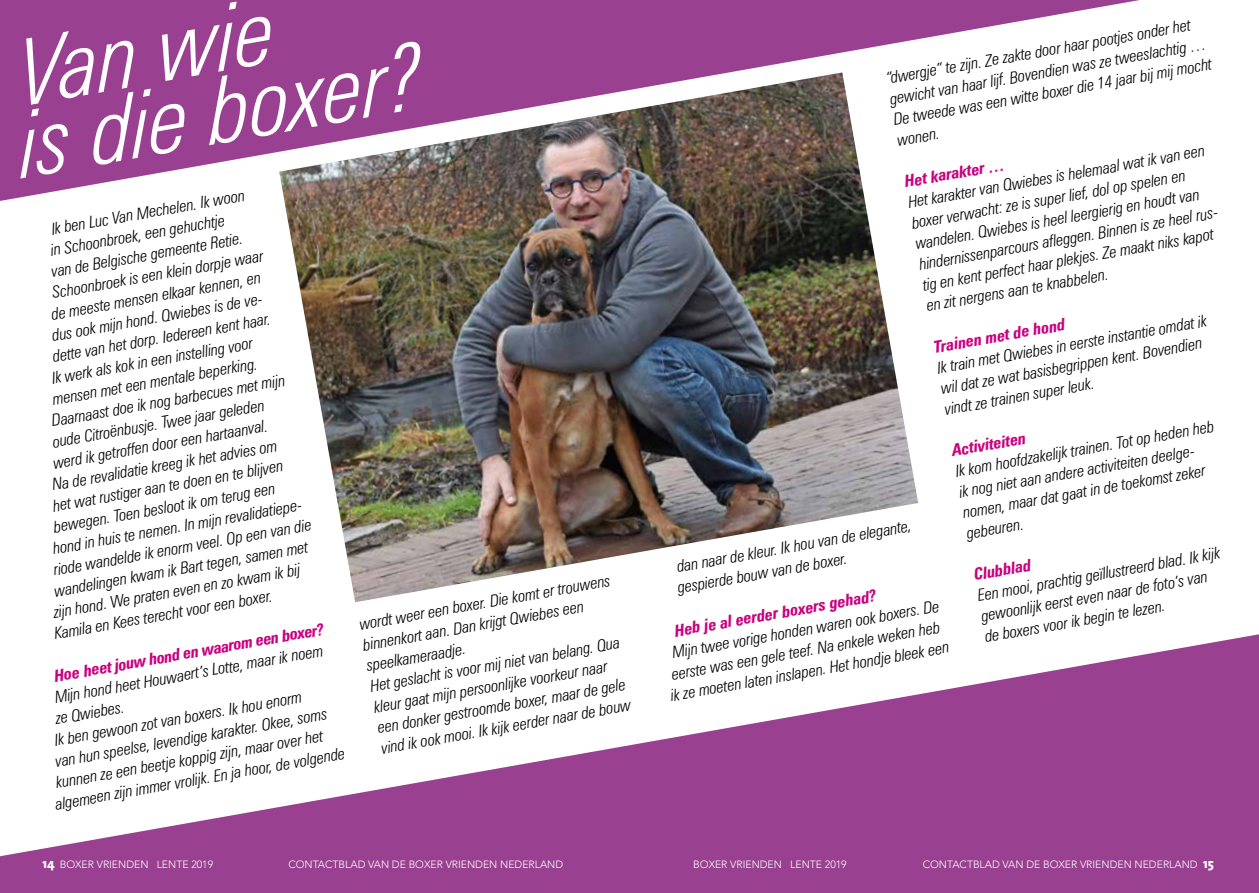
<style>
.page{position:relative;width:1259px;height:893px;background:#fff}
.page>*{position:absolute;margin:0;border:0;box-sizing:border-box;transform-origin:0 0}
.t1{font:italic 300 condensed 91.5px/70.8px "Zurich BT";color:#fff}
.t2{font:italic 300 condensed 16.5px/21px "Zurich BT";color:#000}
.t3{font:italic 700 condensed 16.5px "Zurich BT";color:#c9007f}
.t4{font:300 10.5px "Avenir";color:#fff}
.s1{font-family:"The Sans";font-weight:800;font-size:13.5px}
</style>
<div class="page">
<img style="left:284px;top:201px;width:634px;height:401px">
<svg style="left:0;top:634px;width:1259px;height:259px;fill:#994091"></svg>
<svg style="left:0;top:0;width:1140px;height:201px;fill:#994091"></svg>
<h1 class="t1" style="left:-3px;top:41px;width:408px;rotate:-10deg">Van wie<br>is die boxer?</h1>
<p class="t2" style="left:50px;top:218px;width:198px;rotate:-10deg">Ik ben Luc Van Mechelen. Ik woon</p>
<p class="t2" style="left:49px;top:240px;width:178px;rotate:-10deg">in Schoonbroek, een gehuchtje</p>
<p class="t2" style="left:50px;top:261px;width:196px;rotate:-10deg">van de Belgische gemeente Retie.</p>
<p class="t2" style="left:50px;top:282px;width:216px;rotate:-10deg">Schoonbroek is een klein dorpje waar</p>
<p class="t2" style="left:50px;top:304px;width:214px;rotate:-10deg">de meeste mensen elkaar kennen, en</p>
<p class="t2" style="left:50px;top:325px;width:219px;rotate:-10deg">dus ook mijn hond. Qwiebes is de ve-</p>
<p class="t2" style="left:51px;top:346px;width:223px;rotate:-10deg">dette van het dorp. Iedereen kent haar.</p>
<p class="t2" style="left:50px;top:367px;width:205px;rotate:-10deg">Ik werk als kok in een instelling voor</p>
<p class="t2" style="left:51px;top:389px;width:209px;rotate:-10deg">mensen met een mentale beperking.</p>
<p class="t2" style="left:50px;top:410px;width:238px;rotate:-10deg">Daarnaast doe ik nog barbecues met mijn</p>
<p class="t2" style="left:51px;top:431px;width:217px;rotate:-10deg">oude Citroënbusje. Twee jaar geleden</p>
<p class="t2" style="left:51px;top:453px;width:219px;rotate:-10deg">werd ik getroffen door een hartaanval.</p>
<p class="t2" style="left:51px;top:474px;width:230px;rotate:-10deg">Na de revalidatie kreeg ik het advies om</p>
<p class="t2" style="left:51px;top:495px;width:235px;rotate:-10deg">het wat rustiger aan te doen en te blijven</p>
<p class="t2" style="left:52px;top:516px;width:226px;rotate:-10deg">bewegen. Toen besloot ik om terug een</p>
<p class="t2" style="left:51px;top:538px;width:258px;rotate:-10deg">hond in huis te nemen. In mijn revalidatiepe-</p>
<p class="t2" style="left:52px;top:559px;width:263px;rotate:-10deg">riode wandelde ik enorm veel. Op een van die</p>
<p class="t2" style="left:53px;top:580px;width:259px;rotate:-10deg">wandelingen kwam ik Bart tegen, samen met</p>
<p class="t2" style="left:52px;top:602px;width:252px;rotate:-10deg">zijn hond. We praten even en zo kwam ik bij</p>
<p class="t2" style="left:53px;top:623px;width:223px;rotate:-10deg">Kamila en Kees terecht voor een boxer.</p>
<p class="t3" style="left:53px;top:666px;width:275px;rotate:-10deg">Hoe heet jouw hond en waarom een boxer?</p>
<p class="t2" style="left:53px;top:687px;width:274px;rotate:-10deg">Mijn hond heet Houwaert’s Lotte, maar ik noem</p>
<p class="t2" style="left:54px;top:708px;width:71px;rotate:-10deg">ze Qwiebes.</p>
<p class="t2" style="left:53px;top:730px;width:252px;rotate:-10deg">Ik ben gewoon zot van boxers. Ik hou enorm</p>
<p class="t2" style="left:54px;top:751px;width:277px;rotate:-10deg">van hun speelse, levendige karakter. Okee, soms</p>
<p class="t2" style="left:54px;top:772px;width:272px;rotate:-10deg">kunnen ze een beetje koppig zijn, maar over het</p>
<p class="t2" style="left:54px;top:793px;width:295px;rotate:-10deg">algemeen zijn immer vrolijk. En ja hoor, de volgende</p>
<p class="t2" style="left:358px;top:614px;width:256px;rotate:-10deg">wordt weer een boxer. Die komt er trouwens binnenkort aan. Dan krijgt Qwiebes een speelkameraadje.<br>Het geslacht is voor mij niet van belang. Qua kleur gaat mijn persoonlijke voorkeur naar een donker gestroomde boxer, maar de gele vind ik ook mooi. Ik kijk eerder naar de bouw</p>
<p class="t2" style="left:884px;top:68px;width:324px;rotate:-10deg">“dwergje” te zijn. Ze zakte door haar pootjes onder het gewicht van haar lijf. Bovendien was ze tweeslachtig … De tweede was een witte boxer die 14 jaar bij mij mocht wonen.</p>
<p class="t3" style="left:903px;top:172px;width:103px;rotate:-10deg">Het karakter …</p>
<p class="t2" style="left:906px;top:192px;width:308px;rotate:-10deg">Het karakter van Qwiebes is helemaal wat ik van een boxer verwacht: ze is super lief, dol op spelen en wandelen. Qwiebes is heel leergierig en houdt van hindernissenparcours afl eggen. Binnen is ze heel rus&shy;tig en kent perfect haar plekjes. Ze maakt niks kapot en zit nergens aan te knabbelen.</p>
<p class="t3" style="left:932px;top:337px;width:135px;rotate:-10deg">Trainen met de hond</p>
<p class="t2" style="left:935px;top:357px;width:275px;rotate:-10deg">Ik train met Qwiebes in eerste instantie omdat ik wil dat ze wat basisbegrippen kent. Bovendien vindt ze trainen super leuk.</p>
<p class="t3" style="left:950px;top:441px;width:76px;rotate:-10deg">Activiteiten</p>
<p class="t2" style="left:954px;top:461px;width:264px;rotate:-10deg">Ik kom hoofdzakelijk trainen. Tot op heden heb ik nog niet aan andere activiteiten deelge&shy;nomen, maar dat gaat in de toekomst zeker gebeuren.</p>
<p class="t3" style="left:972px;top:565px;width:59px;rotate:-10deg">Clubblad</p>
<p class="t2" style="left:672px;top:556px;width:243px;rotate:-10deg">dan naar de kleur. Ik hou van de elegante, gespierde bouw van de boxer.</p>
<p class="t2" style="left:976px;top:585px;width:248px;rotate:-10deg">Een mooi, prachtig geïllustreerd blad. Ik kijk gewoonlijk eerst even naar de foto’s van de boxers voor ik begin te lezen.</p>
<p class="t3" style="left:673px;top:621px;width:206px;rotate:-10deg">Heb je al eerder boxers gehad?</p>
<p class="t2" style="left:662px;top:644px;width:284px;text-align:center;rotate:-10deg">Mijn twee vorige honden waren ook boxers. De eerste was een gele teef. Na enkele weken heb ik ze moeten laten inslapen. Het hondje bleek een</p>
<p class="t4" style="left:43px;top:858px;width:172px"><span class="s1">14</span> BOXER VRIENDEN LENTE 2019</p>
<p class="t4" style="left:288px;top:858px;width:276px">CONTACTBLAD VAN DE BOXER VRIENDEN NEDERLAND</p>
<p class="t4" style="left:693px;top:858px;width:155px">BOXER VRIENDEN LENTE 2019</p>
<p class="t4" style="left:922px;top:858px;width:293px">CONTACTBLAD VAN DE BOXER VRIENDEN NEDERLAND <span class="s1">15</span></p>
</div>
